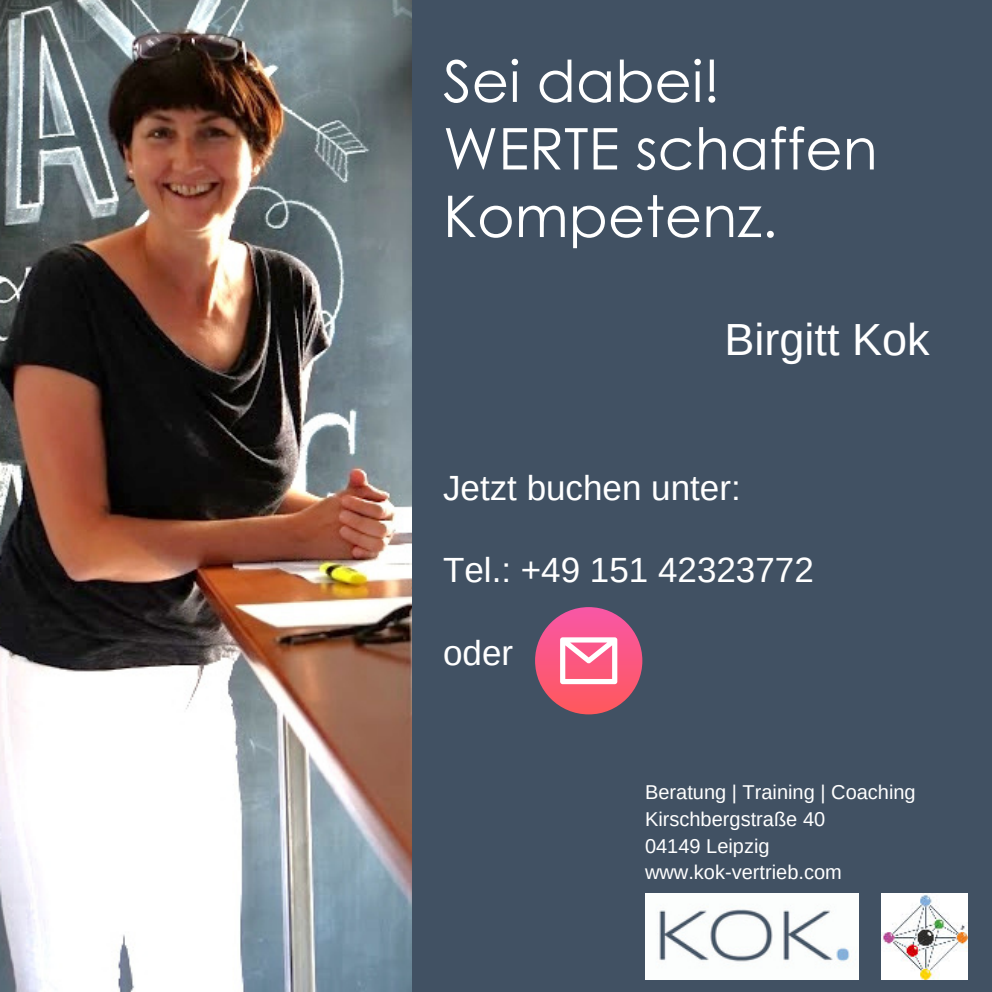
<style>
.page{position:relative;width:992px;height:992px;background:#415163}
.page>*{position:absolute;margin:0;border:0;box-sizing:border-box;transform-origin:0 0}
.t1{font:57.5px/67.5px "Century Gothic";color:#fff}
.t2{font:45px "Arimo";color:#fff}
.t3{font:35px "Arimo";color:#fff}
.t4{font:20px/26.8px "Arimo";color:#fff}
</style>
<div class="page">
<img style="left:0;top:0;width:411px;height:992px">
<img style="left:645px;top:893px;width:214px;height:87px">
<img style="left:881px;top:893px;width:86px;height:87px">
<div style="left:535px;top:607px;width:107px;height:107px;background:linear-gradient(to bottom,#f658a6,#ff595c);border-radius:50%"></div>
<svg style="left:560px;top:637px;width:57px;height:47px;background:#fda4ba"></svg>
<h1 class="t1" style="left:443px;top:47px;width:436px">Sei dabei!<br>WERTE schaffen<br>Kompetenz.</h1>
<h2 class="t2" style="left:725px;top:311px;width:207px">Birgitt Kok</h2>
<h3 class="t3" style="left:443px;top:465px;width:299px">Jetzt buchen unter:</h3>
<h3 class="t3" style="left:443px;top:548px;width:372px">Tel.: +49 151 42323772</h3>
<h3 class="t3" style="left:443px;top:631px;width:72px">oder</h3>
<p class="t4" style="left:645px;top:779px;width:272px">Beratung | Training | Coaching<br>Kirschbergstraße 40<br>04149 Leipzig www.kok-vertrieb.com</p>
</div>
